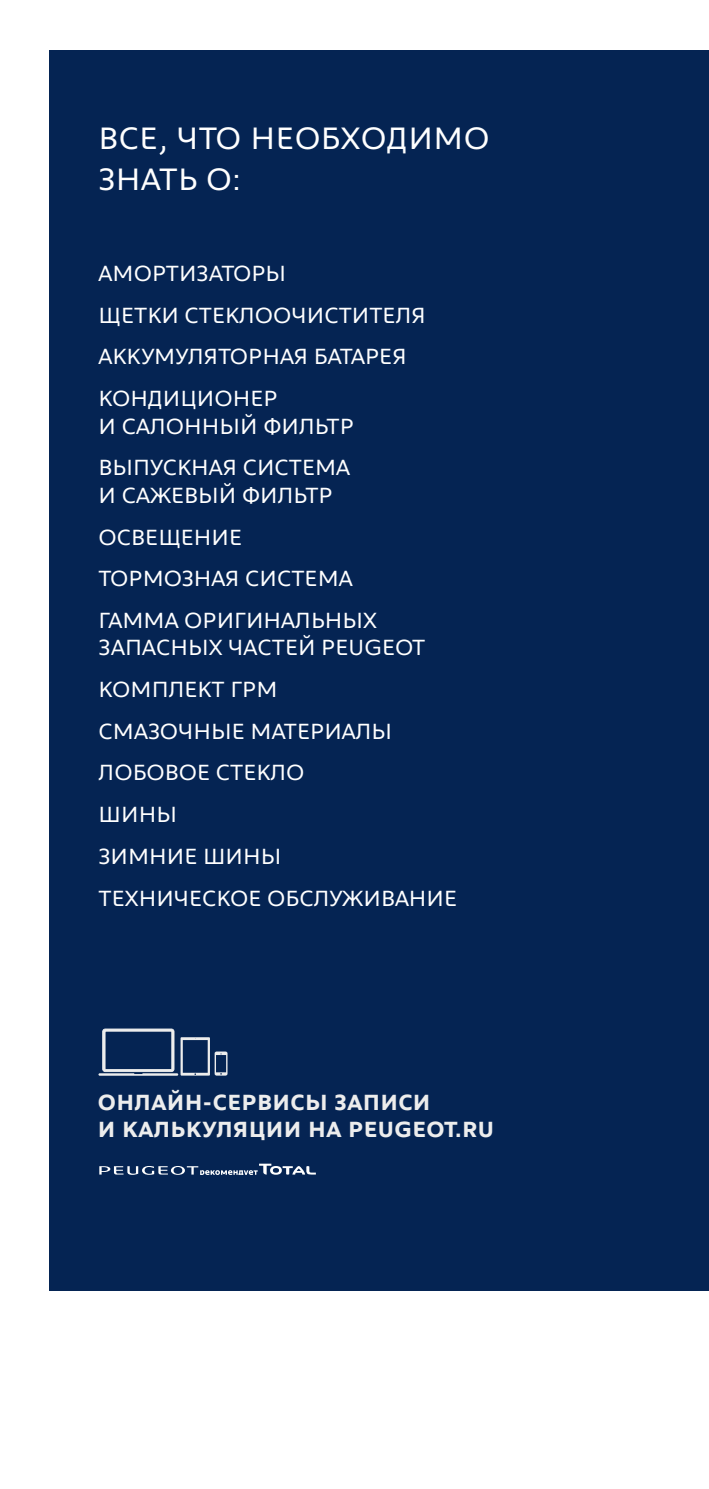
<style>
.page{position:relative;width:709px;height:1489px;background:#fff}
.page>*{position:absolute;margin:0;border:0;box-sizing:border-box;transform-origin:0 0}
.t1{font:31.75px/41.5px "Peugeot";letter-spacing:.015em;color:#fff}
.t2{font:22.5px/41.8px "Peugeot";color:#fff}
.t3{font:700 22.5px/27px "Peugeot";letter-spacing:.015em;color:#ededed}
</style>
<div class="page">
<div style="left:50px;top:50px;width:659px;height:1240px;background:#052453"></div>
<svg style="left:102px;top:1028px;width:72px;height:43px"></svg>
<hr style="left:98px;top:1073px;width:80px;height:2px;background:#ededed">
<svg style="left:180px;top:1037px;width:47px;height:38px"></svg>
<svg style="left:99px;top:1163px;width:217px;height:11px"></svg>
<h1 class="t1" style="left:99px;top:115px;width:392px">ВСЕ, ЧТО НЕОБХОДИМО<br>ЗНАТЬ О:</h1>
<p class="t2" style="left:99px;top:251px;width:329px">АМОРТИЗАТОРЫ<br>ЩЕТКИ СТЕКЛООЧИСТИТЕЛЯ<br>АККУМУЛЯТОРНАЯ БАТАРЕЯ<br>КОНДИЦИОНЕР</p>
<p class="t2" style="left:99px;top:404px;width:257px">И САЛОННЫЙ ФИЛЬТР<br>ВЫПУСКНАЯ СИСТЕМА</p>
<p class="t2" style="left:99px;top:473px;width:280px">И САЖЕВЫЙ ФИЛЬТР<br>ОСВЕЩЕНИЕ<br>ТОРМОЗНАЯ СИСТЕМА<br>ГАММА ОРИГИНАЛЬНЫХ</p>
<p class="t2" style="left:99px;top:625px;width:360px">ЗАПАСНЫХ ЧАСТЕЙ PEUGEOT<br>КОМПЛЕКТ ГРМ<br>СМАЗОЧНЫЕ МАТЕРИАЛЫ<br>ЛОБОВОЕ СТЕКЛО<br>ШИНЫ<br>ЗИМНИЕ ШИНЫ<br>ТЕХНИЧЕСКОЕ ОБСЛУЖИВАНИЕ</p>
<p class="t3" style="left:98px;top:1087px;width:397px">ОНЛАЙН-СЕРВИСЫ ЗАПИСИ<br>И КАЛЬКУЛЯЦИИ НА PEUGEOT.RU</p>
</div>
